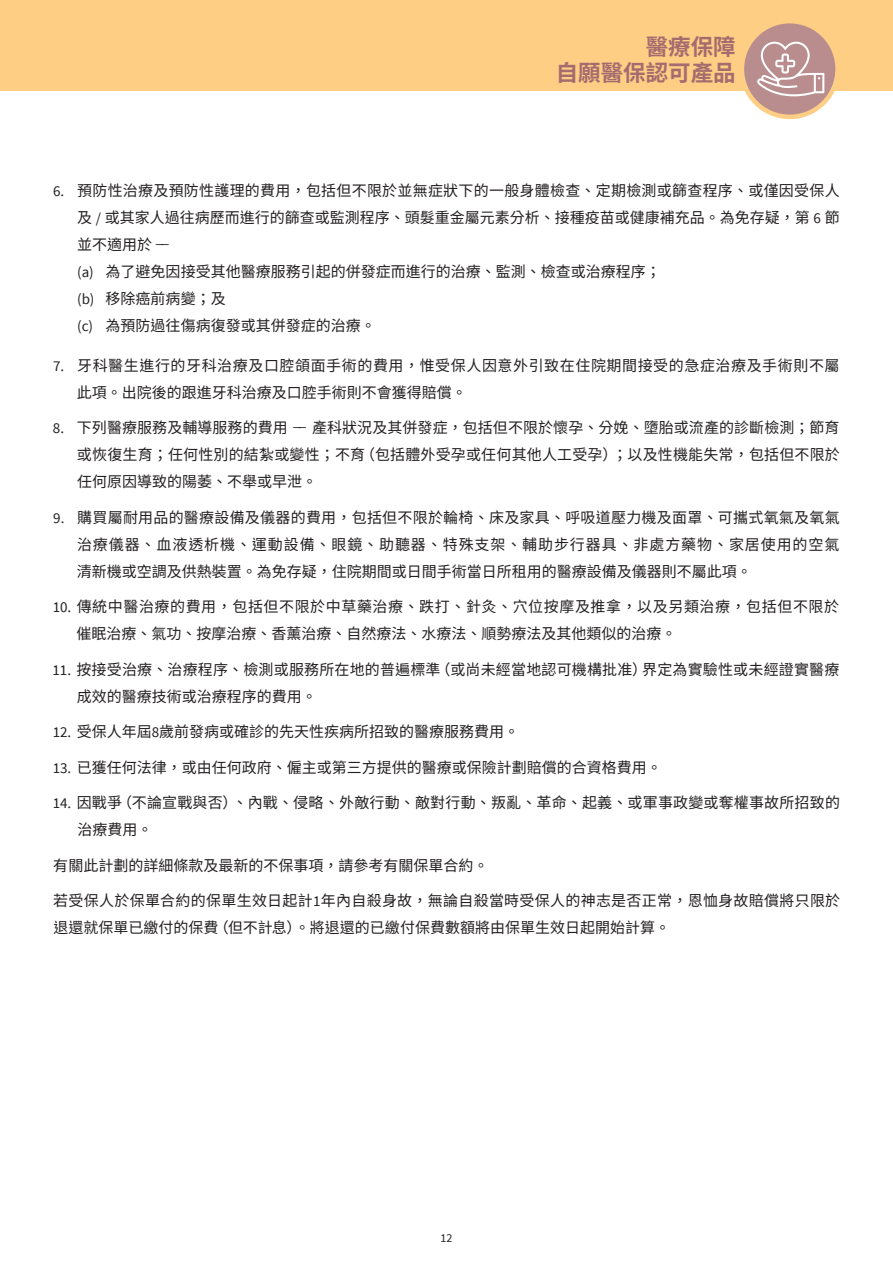
<style>
.page{position:relative;width:893px;height:1263px;background:#fff}
.page>*{position:absolute;margin:0;border:0;box-sizing:border-box;transform-origin:0 0}
.t1{font:700 22.5px/25.5px "Source Han Sans TW";color:#a46c6f;text-align:right}
.t2{font:15px/27px "Source Han Sans TW";color:#231f20}
.t3{font:15px/27px "Source Han Sans TW";letter-spacing:.04em;color:#231f20}
.t4{font:15px/27px "Source Han Sans TW";letter-spacing:.02em;color:#231f20}
.t5{font:12px "Source Sans Pro";color:#231f20}
.s1{font-family:"Source Sans Pro"}
.s2{font-family:"Source Sans Pro";font-size:13.5px}
</style>
<div class="page">
<div style="left:0;top:0;width:893px;height:90px;background:#fece84"></div>
<svg style="left:742px;top:21px;width:96px;height:96px;background:#c3968c"></svg>
<div style="left:740px;top:19px;width:100px;height:100px;border:4px solid #fece84;border-radius:50%"></div>
<svg style="left:757px;top:42px;width:67px;height:58px;background:#c7a4a5"></svg>
<h1 class="t1" style="left:556px;top:35px;width:181px">醫療保障<br>自願醫保認可產品</h1>
<p class="t2" style="left:77px;top:177px;width:764px;text-indent:-24px"><span class="s1">6.</span> 預防性治療及預防性護理的費用，包括但不限於並無症狀下的一般身體檢查、定期檢測或篩查程序、或僅因受保人及 <span class="s1">/</span> 或其家人過往病歷而進行的篩查或監測程序、頭髮重金屬元素分析、接種疫苗或健康補充品。為免存疑，第 <span class="s1">6</span> 節並不適用於 <span class="s2">––<br></span><span class="s1">(a)</span> 為了避免因接受其他醫療服務引起的併發症而進行的治療、監測、檢查或治療程序；<br><span class="s1">(b)</span> 移除癌前病變；及<br><span class="s1">(c)</span> 為預防過往傷病復發或其併發症的治療。</p>
<p class="t3" style="left:77px;top:352px;width:764px;text-indent:-24px"><span class="s1">7.</span> 牙科醫生進行的牙科治療及口腔頜面手術的費用，惟受保人因意外引致在住院期間接受的急症治療及手術則不屬此項。出院後的跟進牙科治療及口腔手術則不會獲得賠償。</p>
<p class="t2" style="left:77px;top:415px;width:764px;text-align:justify;text-indent:-24px"><span class="s1">8.</span> 下列醫療服務及輔導服務的費用 <span class="s2">––</span> 產科狀況及其併發症，包括但不限於懷孕、分娩、墮胎或流產的診斷檢測；節育或恢復生育；任何性別的結紮或變性；不育（包括體外受孕或任何其他人工受孕）；以及性機能失常，包括但不限於任何原因導致的陽萎、不舉或早泄。</p>
<p class="t2" style="left:77px;top:504px;width:764px;text-align:justify;text-indent:-23px"><span class="s1">9.</span> 購買屬耐用品的醫療設備及儀器的費用，包括但不限於輪椅、床及家具、呼吸道壓力機及面罩、可攜式氧氣及氧氣治療儀器、血液透析機、運動設備、眼鏡、助聽器、特殊支架、輔助步行器具、非處方藥物、家居使用的空氣清新機或空調及供熱裝置。為免存疑，住院期間或日間手術當日所租用的醫療設備及儀器則不屬此項。</p>
<p class="t3" style="left:76px;top:594px;width:764px;text-indent:-24px"><span class="s1">10.</span> 傳統中醫治療的費用，包括但不限於中草藥治療、跌打、針灸、穴位按摩及推拿，以及另類治療，包括但不限於催眠治療、氣功、按摩治療、香薰治療、自然療法、水療法、順勢療法及其他類似的治療。</p>
<p class="t2" style="left:77px;top:656px;width:764px;text-indent:-24px"><span class="s1">11.</span> 按接受治療、治療程序、檢測或服務所在地的普遍標準（或尚未經當地認可機構批准）界定為實驗性或未經證實醫療成效的醫療技術或治療程序的費用。</p>
<p class="t2" style="left:53px;top:719px;width:468px"><span class="s1">12.</span> 受保人年屆<span class="s1">8</span>歲前發病或確診的先天性疾病所招致的醫療服務費用。</p>
<p class="t2" style="left:53px;top:754px;width:611px"><span class="s1">13.</span> 已獲任何法律，或由任何政府、僱主或第三方提供的醫療或保險計劃賠償的合資格費用。</p>
<p class="t2" style="left:77px;top:790px;width:764px;text-indent:-25px"><span class="s1">14.</span> 因戰爭（不論宣戰與否）、內戰、侵略、外敵行動、敵對行動、叛亂、革命、起義、或軍事政變或奪權事故所招致的治療費用。</p>
<p class="t2" style="left:53px;top:852px;width:436px">有關此計劃的詳細條款及最新的不保事項，請參考有關保單合約。</p>
<p class="t4" style="left:53px;top:888px;width:788px">若受保人於保單合約的保單生效日起計<span class="s1">1</span>年內自殺身故，無論自殺當時受保人的神志是否正常，恩恤身故賠償將只限於退還就保單已繳付的保費（但不計息）。將退還的已繳付保費數額將由保單生效日起開始計算。</p>
<p class="t5" style="left:440px;top:1230px;width:13px">12</p>
</div>
